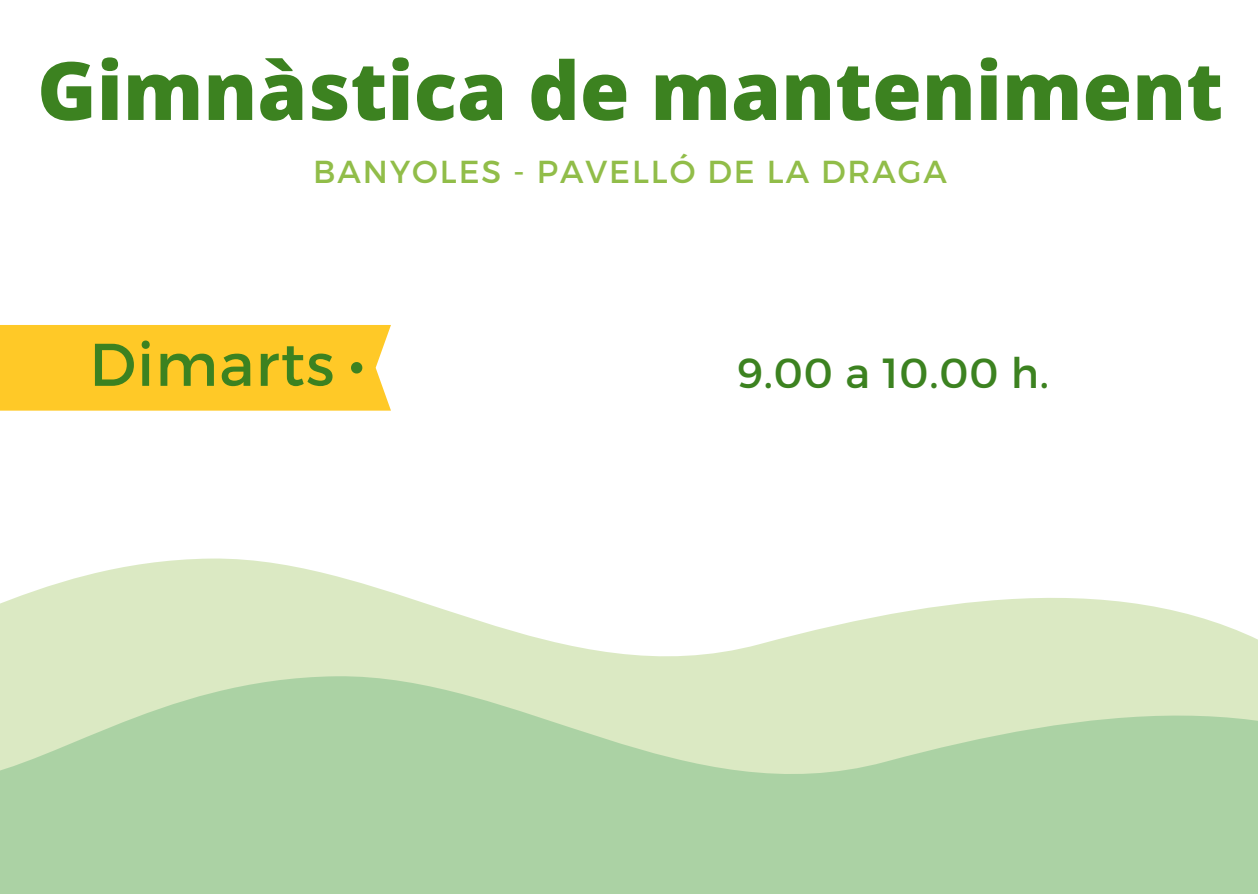
<style>
.page{position:relative;width:1258px;height:894px;background:#fff}
.page>*{position:absolute;margin:0;border:0;box-sizing:border-box;transform-origin:0 0}
.t1{font:800 80.4px "Open Sans";color:#3c8220}
.t2{font:60px "Montserrat";letter-spacing:.02em;color:#3c8220}
.t3{font:42px "Montserrat";color:#3c8220}
.t4{font:31.8px "Montserrat";letter-spacing:.06em;color:#91bd49}
</style>
<div class="page">
<svg style="left:0;top:558px;width:1258px;height:116px;fill:#dbe9c3"></svg>
<svg style="left:0;top:674px;width:1258px;height:219px;background:#b6d7ab"></svg>
<div style="left:0;top:325px;width:391px;height:85px;background:#ffc927"></div>
<p class="t1" style="left:37px;top:34px;width:1187px">Gimnàstica de manteniment</p>
<p class="t4" style="left:313px;top:151px;width:635px">BANYOLES - PAVELLÓ DE LA DRAGA</p>
<p class="t2" style="left:89px;top:325px;width:246px">Dimarts</p>
<p class="t3" style="left:737px;top:346px;width:313px">9.00 a 10.00 h.</p>
</div>
